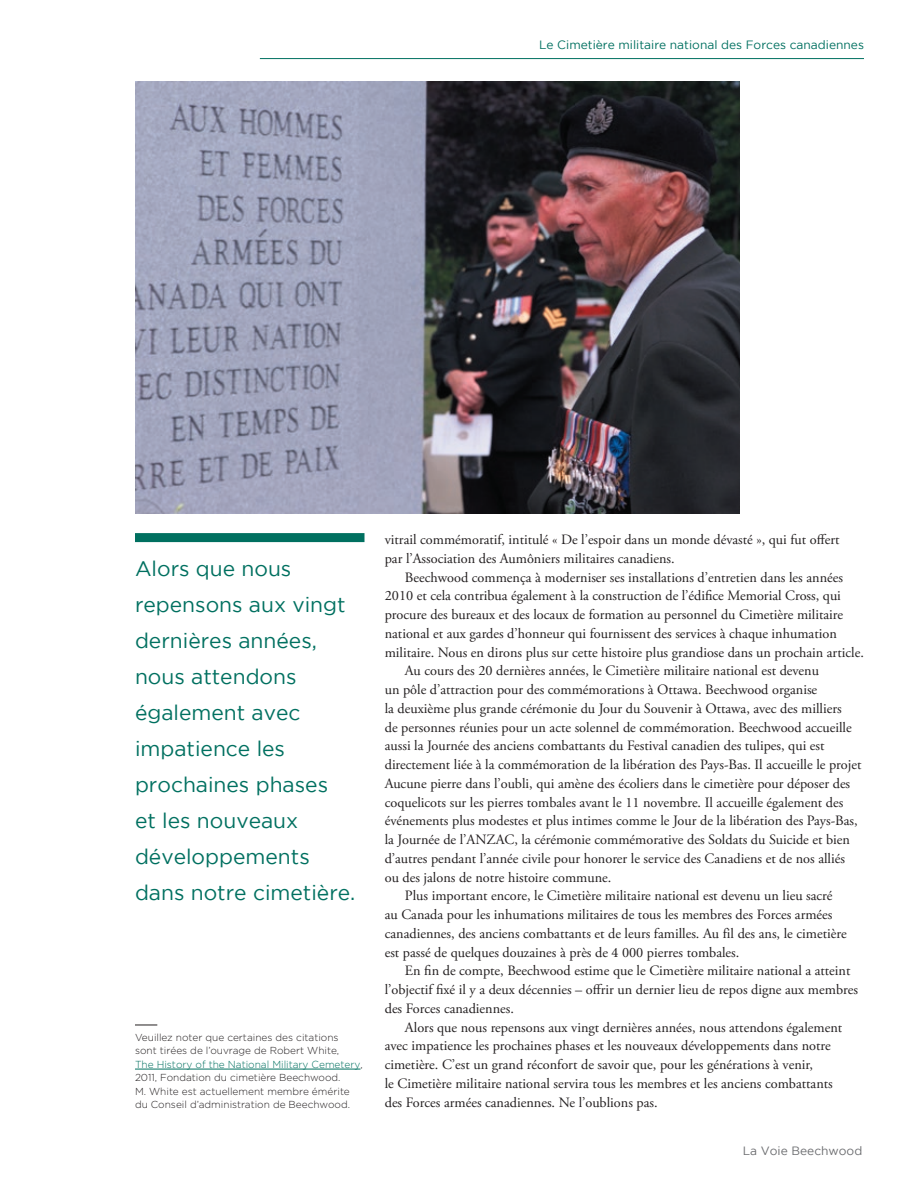
<style>
.page{position:relative;width:918px;height:1188px;background:#fff}
.page>*{position:absolute;margin:0;border:0;box-sizing:border-box;transform-origin:0 0}
.t1{font:21px/36px "Gotham";color:#007060}
.t2{font:14.25px/18.8px "Adobe Garamond Pro";color:#231f20}
.t3{font:12px "Gotham";color:#007060}
.t4{font:12px "Gotham";color:#6c6d70}
.t5{font:300 10.2px/13.5px "Gotham";color:#231f20}
.s1{color:#007060}
.s2{font-family:"Minion Pro"}
</style>
<div class="page">
<hr style="left:260px;top:58px;width:604px;height:1px;background:#007060">
<img style="left:135px;top:82px;width:604px;height:432px">
<div style="left:135px;top:533px;width:229px;height:9px;background:#007060"></div>
<hr style="left:135px;top:1069px;width:226px;height:1px;background:#007060">
<svg style="left:135px;top:1025px;width:22px;height:1px"></svg>
<p class="t3" style="left:539px;top:38px;width:326px">Le Cimetière militaire national des Forces canadiennes</p>
<h1 class="t1" style="left:135px;top:550px;width:222px">Alors que nous repensons aux vingt dernières années, nous attendons également avec impatience les prochaines phases<br>et les nouveaux développements dans notre cimetière.</h1>
<p class="t5" style="left:135px;top:1030px;width:229px">Veuillez noter que certaines des citations sont tirées de l’ouvrage de Robert White,<br><span class="s1">The History of the National Military Cemetery</span>, 2011, Fondation du cimetière Beechwood.<br>M. White est actuellement membre émérite du Conseil d’administration de Beechwood.</p>
<p class="t2" style="left:385px;top:531px;width:456px">vitrail commémoratif, intitulé « De l’espoir dans un monde dévasté », qui fut offert par l’Association des Aumôniers militaires canadiens.</p>
<p class="t2" style="left:405px;top:568px;width:440px">Beechwood commença à moderniser ses installations d’entretien dans les années</p>
<p class="t2" style="left:385px;top:587px;width:458px">2010 et cela contribua également à la construction de l’édifice Memorial Cross, qui</p>
<p class="t2" style="left:385px;top:606px;width:460px">procure des bureaux et des locaux de formation au personnel du Cimetière militaire</p>
<p class="t2" style="left:385px;top:624px;width:454px">national et aux gardes d’honneur qui fournissent des services à chaque inhumation</p>
<p class="t2" style="left:385px;top:643px;width:481px">militaire. Nous en dirons plus sur cette histoire plus grandiose dans un prochain article.</p>
<p class="t2" style="left:405px;top:662px;width:416px">Au cours des 20 dernières années, le Cimetière militaire national est devenu</p>
<p class="t2" style="left:385px;top:681px;width:434px">un pôle d’attraction pour des commémorations à Ottawa. Beechwood organise</p>
<p class="t2" style="left:385px;top:699px;width:459px">la deuxième plus grande cérémonie du Jour du Souvenir à Ottawa, avec des milliers</p>
<p class="t2" style="left:385px;top:718px;width:469px">de personnes réunies pour un acte solennel de commémoration. Beechwood accueille</p>
<p class="t2" style="left:385px;top:737px;width:441px">aussi la Journée des anciens combattants du Festival canadien des tulipes, qui est</p>
<p class="t2" style="left:385px;top:756px;width:478px">directement liée à la commémoration de la libération des Pays-Bas. Il accueille le projet</p>
<p class="t2" style="left:385px;top:774px;width:467px">Aucune pierre dans l’oubli, qui amène des écoliers dans le cimetière pour déposer des</p>
<p class="t2" style="left:385px;top:793px;width:460px">coquelicots sur les pierres tombales avant le 11 novembre. Il accueille également des</p>
<p class="t2" style="left:385px;top:812px;width:474px">événements plus modestes et plus intimes comme le Jour de la libération des Pays-Bas,</p>
<p class="t2" style="left:385px;top:831px;width:467px">la Journée de l’ANZAC, la cérémonie commémorative des Soldats du Suicide et bien</p>
<p class="t2" style="left:385px;top:850px;width:462px">d’autres pendant l’année civile pour honorer le service des Canadiens et de nos alliés</p>
<p class="t2" style="left:385px;top:868px;width:228px">ou des jalons de notre histoire commune.</p>
<p class="t2" style="left:405px;top:887px;width:429px">Plus important encore, le Cimetière militaire national est devenu un lieu sacré</p>
<p class="t2" style="left:385px;top:906px;width:449px">au Canada pour les inhumations militaires de tous les membres des Forces armées</p>
<p class="t2" style="left:385px;top:925px;width:463px">canadiennes, des anciens combattants et de leurs familles. Au fil des ans, le cimetière</p>
<p class="t2" style="left:385px;top:943px;width:356px">est passé de quelques douzaines à près de <span class="s2">4</span> 000 pierres tombales.</p>
<p class="t2" style="left:405px;top:962px;width:447px">En fin de compte, Beechwood estime que le Cimetière militaire national a atteint</p>
<p class="t2" style="left:385px;top:981px;width:475px">l’objectif fixé il y a deux décennies – offrir un dernier lieu de repos digne aux membres</p>
<p class="t2" style="left:385px;top:1000px;width:131px">des Forces canadiennes.</p>
<p class="t2" style="left:405px;top:1018px;width:439px">Alors que nous repensons aux vingt dernières années, nous attendons également</p>
<p class="t2" style="left:385px;top:1037px;width:448px">avec impatience les prochaines phases et les nouveaux développements dans notre</p>
<p class="t2" style="left:385px;top:1056px;width:430px">cimetière. C’est un grand réconfort de savoir que, pour les générations à venir,</p>
<p class="t2" style="left:385px;top:1075px;width:450px">le Cimetière militaire national servira tous les membres et les anciens combattants</p>
<p class="t2" style="left:385px;top:1093px;width:274px">des Forces armées canadiennes. Ne l’oublions pas.</p>
<p class="t4" style="left:743px;top:1144px;width:121px">La Voie Beechwood</p>
</div>
